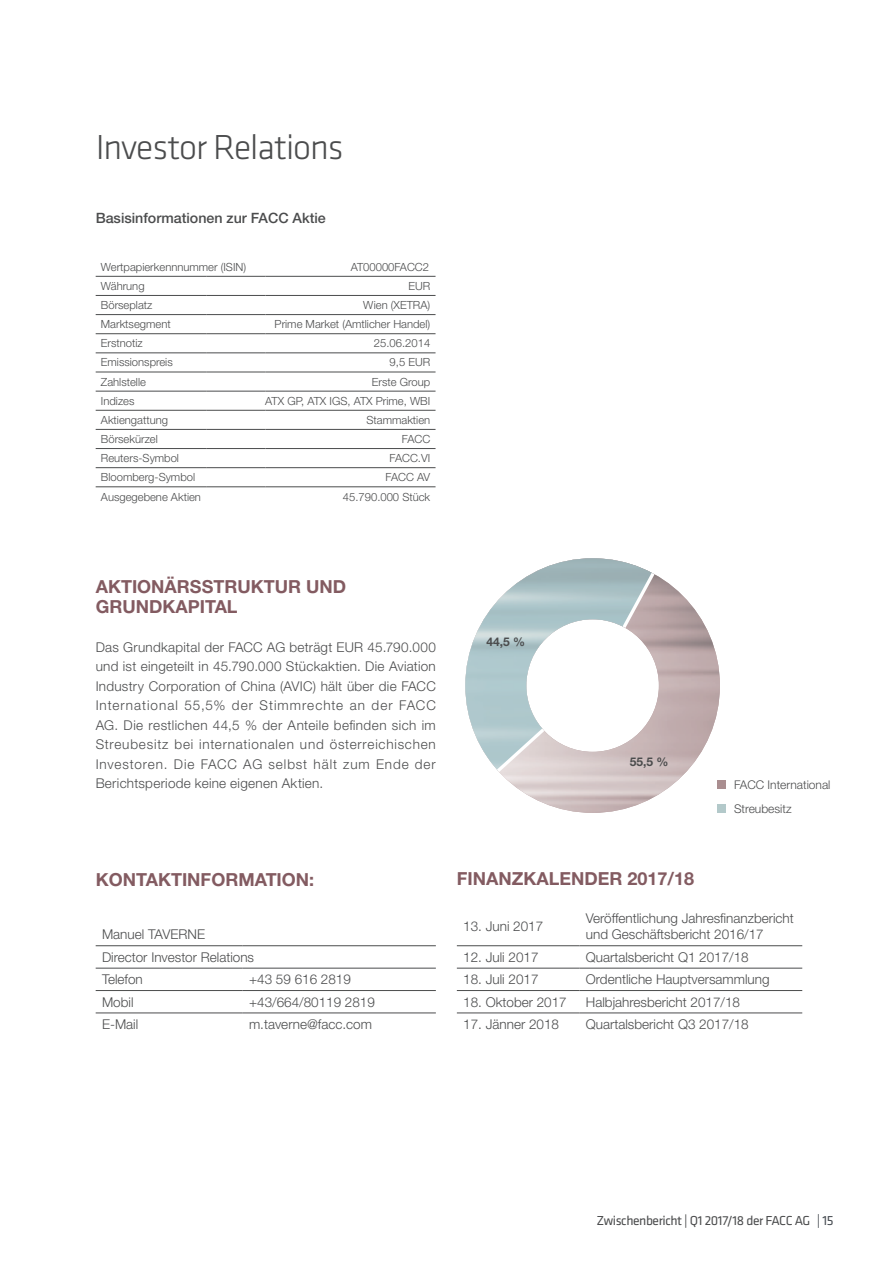
<style>
.page{position:relative;width:893px;height:1263px;background:#fff}
.page>*{position:absolute;margin:0;border:0;box-sizing:border-box;transform-origin:0 0}
.t1{font:300 36px "Klavika";letter-spacing:-.03em;color:#4b4c4d}
.t2{font:700 18px/19.5px "Helvetica Neue LT Std";color:#835b61}
.t3{font:500 14.25px "Helvetica Neue LT Std";color:#4b4c4d}
.t4{font:300 13.5px/19.5px "Helvetica Neue LT Std";color:#4b4c4d}
.t5{font:13.5px "Klavika";letter-spacing:-.03em;color:#4b4c4d}
.t6{font:300 12px/23.7px "Helvetica Neue LT Std";color:#4b4c4d}
.t7{font:700 12px "Helvetica Neue LT Std";color:#4b4c4d}
.t8{font:300 11.25px "Helvetica Neue LT Std";color:#4b4c4d}
.s1{font-size:13.8px;color:#474c52}
</style>
<div class="page">
<hr style="left:96px;top:276px;width:111px;height:1px;background:#4b4c4d">
<hr style="left:207px;top:276px;width:59px;height:1px;background:#4b4c4d">
<hr style="left:266px;top:276px;width:170px;height:1px;background:#4b4c4d">
<hr style="left:96px;top:295px;width:111px;height:1px;background:#4b4c4d">
<hr style="left:207px;top:295px;width:59px;height:1px;background:#4b4c4d">
<hr style="left:266px;top:295px;width:170px;height:1px;background:#4b4c4d">
<hr style="left:96px;top:314px;width:111px;height:1px;background:#4b4c4d">
<hr style="left:207px;top:314px;width:59px;height:1px;background:#4b4c4d">
<hr style="left:266px;top:314px;width:170px;height:1px;background:#4b4c4d">
<hr style="left:96px;top:333px;width:111px;height:1px;background:#4b4c4d">
<hr style="left:207px;top:333px;width:59px;height:1px;background:#4b4c4d">
<hr style="left:266px;top:333px;width:170px;height:1px;background:#4b4c4d">
<hr style="left:96px;top:353px;width:111px;height:1px;background:#4b4c4d">
<hr style="left:207px;top:353px;width:59px;height:1px;background:#4b4c4d">
<hr style="left:266px;top:353px;width:170px;height:1px;background:#4b4c4d">
<hr style="left:96px;top:372px;width:111px;height:1px;background:#4b4c4d">
<hr style="left:207px;top:372px;width:59px;height:1px;background:#4b4c4d">
<hr style="left:266px;top:372px;width:170px;height:1px;background:#4b4c4d">
<hr style="left:96px;top:391px;width:111px;height:1px;background:#4b4c4d">
<hr style="left:207px;top:391px;width:59px;height:1px;background:#4b4c4d">
<hr style="left:266px;top:391px;width:170px;height:1px;background:#4b4c4d">
<hr style="left:96px;top:410px;width:111px;height:1px;background:#4b4c4d">
<hr style="left:207px;top:410px;width:59px;height:1px;background:#4b4c4d">
<hr style="left:266px;top:410px;width:170px;height:1px;background:#4b4c4d">
<hr style="left:96px;top:429px;width:111px;height:1px;background:#4b4c4d">
<hr style="left:207px;top:429px;width:59px;height:1px;background:#4b4c4d">
<hr style="left:266px;top:429px;width:170px;height:1px;background:#4b4c4d">
<hr style="left:96px;top:448px;width:111px;height:1px;background:#4b4c4d">
<hr style="left:207px;top:448px;width:59px;height:1px;background:#4b4c4d">
<hr style="left:266px;top:448px;width:170px;height:1px;background:#4b4c4d">
<hr style="left:96px;top:467px;width:111px;height:1px;background:#4b4c4d">
<hr style="left:207px;top:467px;width:59px;height:1px;background:#4b4c4d">
<hr style="left:266px;top:467px;width:170px;height:1px;background:#4b4c4d">
<hr style="left:96px;top:487px;width:111px;height:1px;background:#4b4c4d">
<hr style="left:207px;top:487px;width:59px;height:1px;background:#4b4c4d">
<hr style="left:266px;top:487px;width:170px;height:1px;background:#4b4c4d">
<div style="left:717px;top:780px;width:9px;height:9px;background:#aa8e90"></div>
<div style="left:717px;top:804px;width:9px;height:9px;background:#b3c9ca"></div>
<img style="left:685px;top:598px;width:35px;height:175px">
<svg style="left:465px;top:558px;width:220px;height:255px"></svg>
<hr style="left:96px;top:945px;width:147px;height:1px;background:#4b4c4d">
<hr style="left:243px;top:945px;width:193px;height:1px;background:#4b4c4d">
<hr style="left:96px;top:968px;width:147px;height:1px;background:#4b4c4d">
<hr style="left:243px;top:968px;width:193px;height:1px;background:#4b4c4d">
<hr style="left:96px;top:990px;width:147px;height:1px;background:#4b4c4d">
<hr style="left:243px;top:990px;width:193px;height:1px;background:#4b4c4d">
<hr style="left:96px;top:1013px;width:147px;height:1px;background:#4b4c4d">
<hr style="left:243px;top:1013px;width:193px;height:1px;background:#4b4c4d">
<hr style="left:457px;top:945px;width:123px;height:1px;background:#4b4c4d">
<hr style="left:580px;top:945px;width:222px;height:1px;background:#4b4c4d">
<hr style="left:457px;top:968px;width:123px;height:1px;background:#4b4c4d">
<hr style="left:580px;top:968px;width:222px;height:1px;background:#4b4c4d">
<hr style="left:457px;top:990px;width:123px;height:1px;background:#4b4c4d">
<hr style="left:580px;top:990px;width:222px;height:1px;background:#4b4c4d">
<hr style="left:457px;top:1013px;width:123px;height:1px;background:#4b4c4d">
<hr style="left:580px;top:1013px;width:222px;height:1px;background:#4b4c4d">
<h1 class="t1" style="left:96px;top:127px;width:249px">Investor Relations</h1>
<p class="t3" style="left:96px;top:209px;width:232px">Basisinformationen zur FACC Aktie</p>
<p class="t8" style="left:101px;top:260px;width:147px">Wertpapierkennnummer (ISIN)</p>
<p class="t8" style="left:351px;top:260px;width:80px">AT00000FACC2</p>
<p class="t8" style="left:101px;top:279px;width:45px">Währung</p>
<p class="t8" style="left:408px;top:279px;width:23px">EUR</p>
<p class="t8" style="left:101px;top:298px;width:53px">Börseplatz</p>
<p class="t8" style="left:363px;top:298px;width:68px">Wien (XETRA)</p>
<p class="t8" style="left:101px;top:317px;width:71px">Marktsegment</p>
<p class="t8" style="left:275px;top:317px;width:157px">Prime Market (Amtlicher Handel)</p>
<p class="t8" style="left:101px;top:336px;width:43px">Erstnotiz</p>
<p class="t8" style="left:374px;top:336px;width:58px">25.06.2014</p>
<p class="t8" style="left:101px;top:356px;width:73px">Emissionspreis</p>
<p class="t8" style="left:390px;top:356px;width:42px">9,5 EUR</p>
<p class="t8" style="left:101px;top:375px;width:46px">Zahlstelle</p>
<p class="t8" style="left:372px;top:375px;width:60px">Erste Group</p>
<p class="t8" style="left:101px;top:394px;width:35px">Indizes</p>
<p class="t8" style="left:265px;top:394px;width:167px">ATX GP, ATX IGS, ATX Prime, WBI</p>
<p class="t8" style="left:101px;top:413px;width:69px">Aktiengattung</p>
<p class="t8" style="left:366px;top:413px;width:65px">Stammaktien</p>
<p class="t8" style="left:101px;top:432px;width:58px">Börsekürzel</p>
<p class="t8" style="left:402px;top:432px;width:30px">FACC</p>
<p class="t8" style="left:101px;top:451px;width:80px">Reuters-Symbol</p>
<p class="t8" style="left:390px;top:451px;width:42px">FACC.VI</p>
<p class="t8" style="left:101px;top:470px;width:96px">Bloomberg-Symbol</p>
<p class="t8" style="left:386px;top:470px;width:46px">FACC AV</p>
<p class="t8" style="left:101px;top:490px;width:102px">Ausgegebene Aktien</p>
<p class="t8" style="left:343px;top:490px;width:89px">45.790.000 Stück</p>
<h2 class="t2" style="left:96px;top:577px;width:252px">AKTIONÄRSSTRUKTUR UND<br>GRUNDKAPITAL</h2>
<p class="t4" style="left:96px;top:637px;width:342px;text-align:justify">Das Grundkapital der FACC AG beträgt EUR 45.790.000 und ist eingeteilt in 45.790.000 Stückaktien. Die Aviation Industry Corporation of China (AVIC) hält über die FACC International 55,5% der Stimmrechte an der FACC AG. Die restlichen 44,5 % der Anteile befinden sich im Streubesitz bei internationalen und österreichischen Investoren. Die FACC AG selbst hält zum Ende der Berichtsperiode keine eigenen Aktien.</p>
<p class="t7" style="left:486px;top:634px;width:40px">44,5 %</p>
<p class="t7" style="left:630px;top:754px;width:40px">55,5 %</p>
<p class="t6" style="left:734px;top:773px;width:98px">FACC International<br>Streubesitz</p>
<h2 class="t2" style="left:96px;top:869px;width:220px">KONTAKTINFORMATION:</h2>
<p class="t4" style="left:102px;top:923px;width:154px;line-height:22.4px">Manuel TAVERNE<br>Director Investor Relations<br>Telefon</p>
<p class="t4" style="left:249px;top:969px;width:103px">+43 59 616 2819</p>
<p class="t4" style="left:102px;top:992px;width:33px">Mobil</p>
<p class="t4" style="left:249px;top:992px;width:127px">+43/664/80119 2819</p>
<p class="t4" style="left:102px;top:1014px;width:38px">E-Mail</p>
<p class="t4" style="left:249px;top:1014px;width:124px">m.taverne@facc.com</p>
<h2 class="t2" style="left:457px;top:868px;width:239px">FINANZKALENDER 2017/18</h2>
<p class="t4" style="left:463px;top:916px;width:82px">13. Juni 2017</p>
<p class="t4" style="left:586px;top:909px;width:209px;line-height:16.5px">Veröffentlichung Jahresfinanzbericht und Geschäftsbericht 2016/17</p>
<p class="t4" style="left:463px;top:947px;width:77px">12. Juli 2017</p>
<p class="t4" style="left:586px;top:947px;width:164px">Quartalsbericht Q1 2017/18</p>
<p class="t4" style="left:463px;top:969px;width:77px">18. Juli 2017</p>
<p class="t4" style="left:586px;top:969px;width:185px">Ordentliche Hauptversammlung</p>
<p class="t4" style="left:463px;top:992px;width:105px">18. Oktober 2017</p>
<p class="t4" style="left:586px;top:992px;width:156px">Halbjahresbericht 2017/18</p>
<p class="t4" style="left:463px;top:1014px;width:97px">17. Jänner 2018</p>
<p class="t4" style="left:586px;top:1014px;width:164px">Quartalsbericht Q3 2017/18</p>
<p class="t5" style="left:596px;top:1213px;width:239px">Zwischenbericht | Q1 2017/18 der FACC AG <span class="s1">| 15</span></p>
</div>
